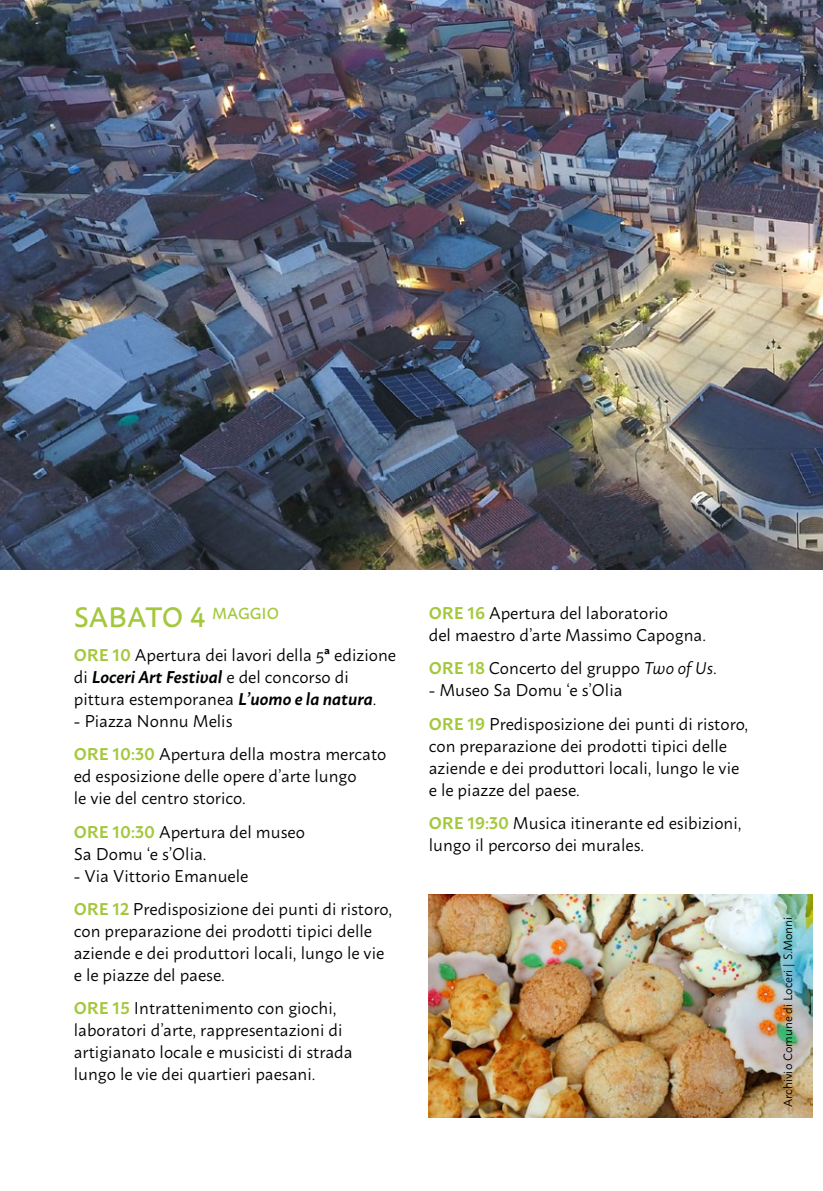
<style>
.page{position:relative;width:823px;height:1191px;background:#fff}
.page>*{position:absolute;margin:0;border:0;box-sizing:border-box;transform-origin:0 0}
.t1{font:500 28px "Macho";letter-spacing:-.01em;color:#a4c83d}
.t2{font:17px/22px "Macho";color:#000}
.t3{font:12px "Macho";color:#000}
.s1{font-weight:600;color:#a4c83d}
.s2{font-weight:600}
.s3{font-weight:600;font-style:italic}
.s4{font-style:italic}
</style>
<div class="page">
<img style="left:0;top:0;width:822px;height:569px">
<img style="left:428px;top:894px;width:383px;height:223px">
<h1 class="t1" style="left:74px;top:593px;width:207px">SABATO 4 <sup>MAGGIO</sup></h1>
<p class="t2" style="left:74px;top:642px;width:323px"><span class="s1">ORE 10</span> Apertura dei lavori della 5<span class="s2">ª</span> edizione di <span class="s3">Loceri Art Festival</span> e del concorso di pittura estemporanea <span class="s3">L’uomo e la natura</span>.</p>
<p class="t2" style="left:74px;top:702px;width:314px;line-height:33.4px">- Piazza Nonnu Melis<br><span class="s1">ORE 10:30</span> Apertura della mostra mercato</p>
<p class="t2" style="left:74px;top:763px;width:284px">ed esposizione delle opere d’arte lungo le vie del centro storico.</p>
<p class="t2" style="left:74px;top:819px;width:232px"><span class="s1">ORE 10:30</span> Apertura del museo<br>Sa Domu ‘e s’Olia.</p>
<p class="t2" style="left:74px;top:857px;width:319px;line-height:33.4px">- Via Vittorio Emanuele<br><span class="s1">ORE 12</span> Predisposizione dei punti di ristoro,</p>
<p class="t2" style="left:74px;top:918px;width:312px">con preparazione dei prodotti tipici delle aziende e dei produttori locali, lungo le vie e le piazze del paese.</p>
<p class="t2" style="left:74px;top:995px;width:280px"><span class="s1">ORE 15</span> Intrattenimento con giochi, laboratori d’arte, rappresentazioni di artigianato locale e musicisti di strada lungo le vie dei quartieri paesani.</p>
<p class="t2" style="left:428px;top:600px;width:278px"><span class="s1">ORE 16</span> Apertura del laboratorio<br>del maestro d’arte Massimo Capogna.</p>
<p class="t2" style="left:428px;top:655px;width:289px"><span class="s1">ORE 18</span> Concerto del gruppo <span class="s4">Two of Us</span>.</p>
<p class="t2" style="left:428px;top:672px;width:321px;line-height:33.4px">- Museo Sa Domu ‘e s’Olia<br><span class="s1">ORE 19</span> Predisposizione dei punti di ristoro,</p>
<p class="t2" style="left:428px;top:733px;width:312px">con preparazione dei prodotti tipici delle aziende e dei produttori locali, lungo le vie e le piazze del paese.</p>
<p class="t2" style="left:428px;top:810px;width:314px"><span class="s1">ORE 19:30</span> Musica itinerante ed esibizioni, lungo il percorso dei murales.</p>
<p class="t3" style="left:777px;top:1107px;width:192px;rotate:-90deg">Archivio Comune di Loceri | S.Monni</p>
</div>
